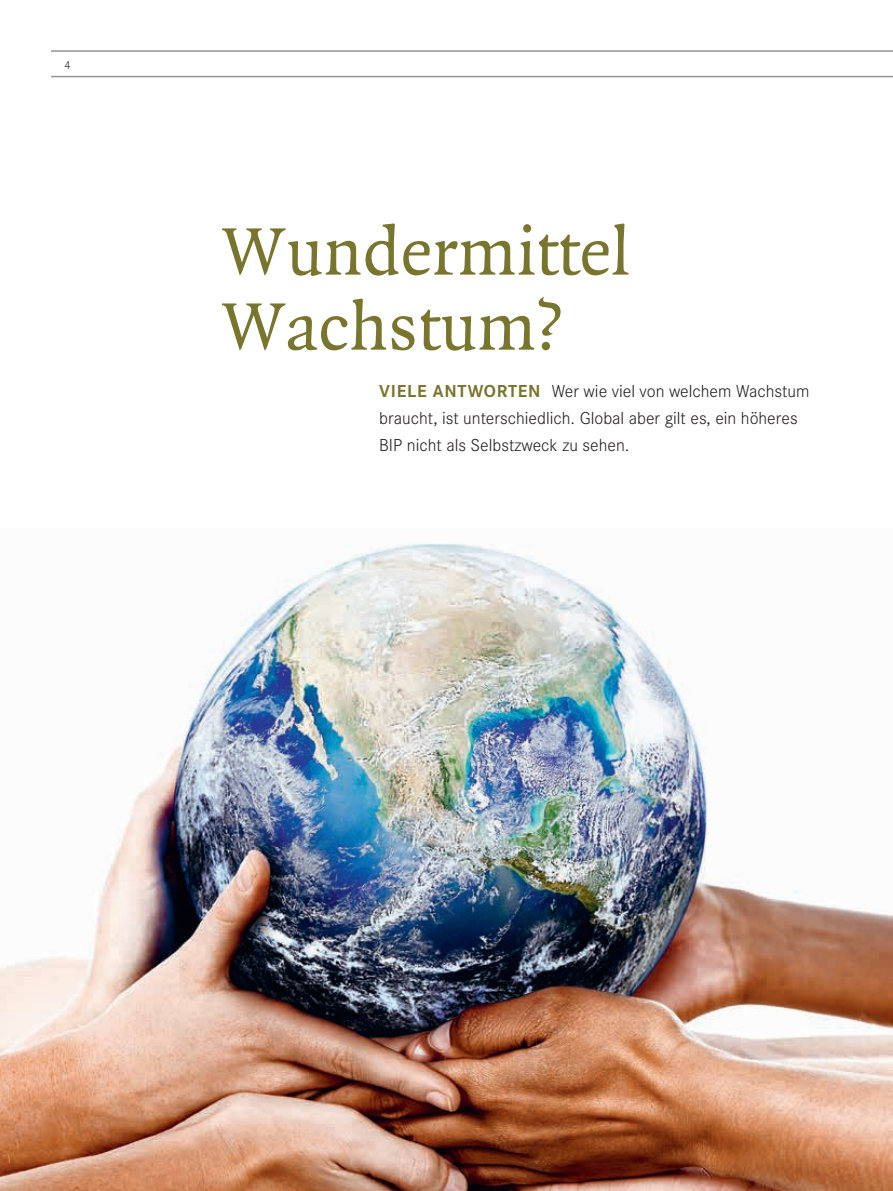
<style>
.page{position:relative;width:893px;height:1191px;background:#fff}
.page>*{position:absolute;margin:0;border:0;box-sizing:border-box;transform-origin:0 0}
.t1{font:72px/75px "Quadraat";color:#78752e}
.t2{font:300 18px/27px "Corporate S";color:#231f20}
.t3{font:300 12px "Corporate S";color:#231f20}
.s1{font-weight:700;color:#78752e}
</style>
<div class="page">
<img style="left:0;top:544px;width:893px;height:647px">
<hr style="left:51px;top:76px;width:842px;height:1px;background:#939598">
<hr style="left:51px;top:50px;width:842px;height:2px;background:#939598">
<p class="t3" style="left:65px;top:56px;width:8px">4</p>
<h1 class="t1" style="left:222px;top:216px;width:410px">Wundermittel<br>Wachstum?</h1>
<p class="t2" style="left:379px;top:377px;width:432px"><span class="s1">VIELE ANTWORTEN</span> Wer wie viel von welchem Wachstum braucht, ist unterschiedlich. Global aber gilt es, ein höheres<br>BIP nicht als Selbstzweck zu sehen.</p>
</div>
